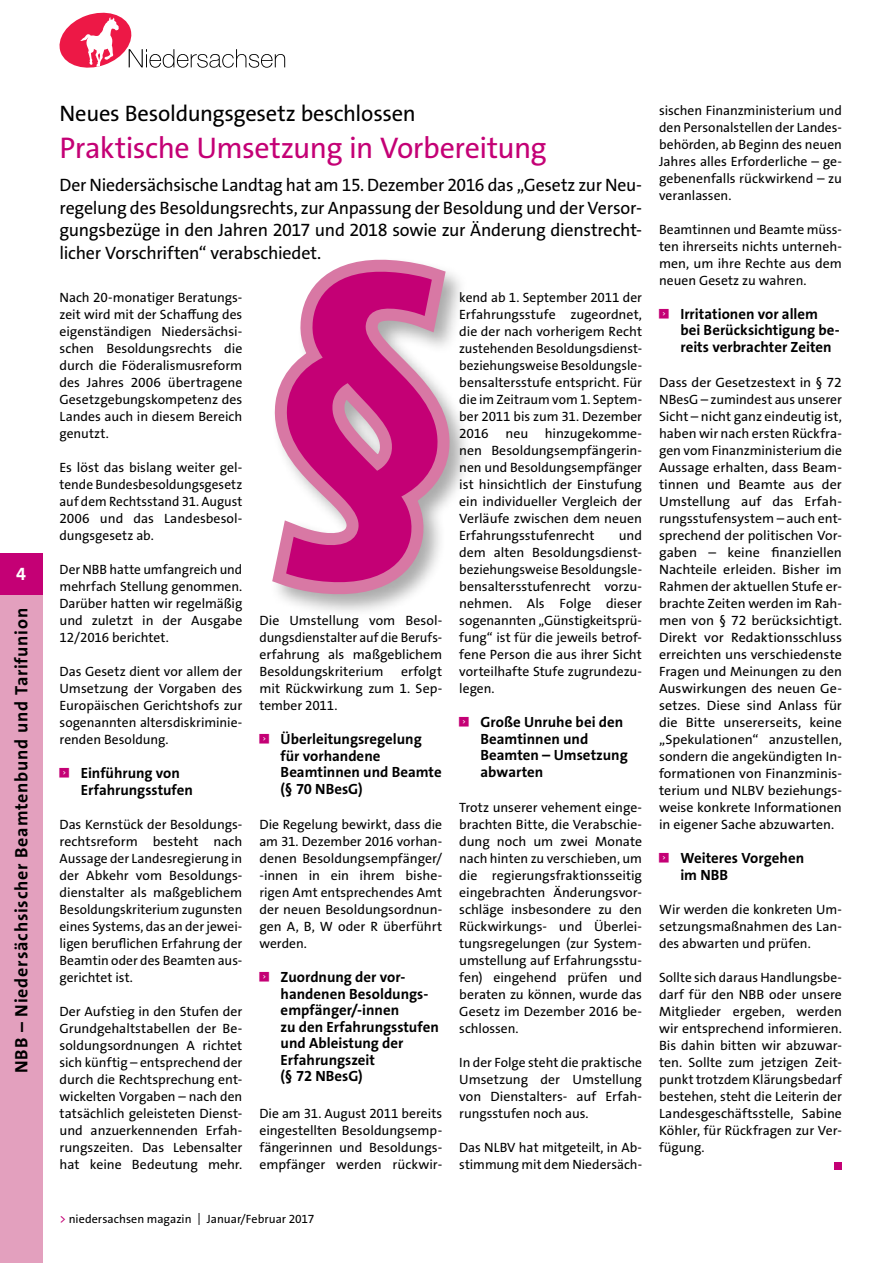
<style>
.page{position:relative;width:893px;height:1263px;background:#fff}
.page>*{position:absolute;margin:0;border:0;box-sizing:border-box;transform-origin:0 0}
.t1{font:30px "The Sans Os F";letter-spacing:-.02em;color:#c40075}
.t2{font:22.5px "The Sans Os F";letter-spacing:-.01em;color:#000}
.t3{font:18px/22.5px "The Sans Os F";letter-spacing:-.01em;color:#000;text-align:justify}
.t4{font:700 18px "The Sans Os F";letter-spacing:.04em;color:#000}
.t5{font:700 18px "The Sans Os F";color:#fff}
.t6{font:700 14.85px/16.5px "The Sans Os F";color:#000}
.t7{font:13.5px/17px "The Sans Os F";color:#000;text-align:justify}
.t8{font:13.5px/17px "The Sans Os F";color:#000;text-align:justify;scale:1.04 1}
.t9{font:12px "The Sans Os F";color:#000}
.t10{font:6.15px "Top Numbers";color:#c40075}
.s1{color:#c40075}
</style>
<div class="page">
<div style="left:835px;top:1162px;width:7px;height:7px;background:#c40075"></div>
<svg style="left:279px;top:259px;width:185px;height:353px"></svg>
<div style="left:0;top:553px;width:43px;height:42px;background:#c40075"></div>
<div style="left:0;top:595px;width:43px;height:668px;background:#e3a0be"></div>
<svg style="left:60px;top:13px;width:225px;height:55px"></svg>
<svg style="left:272px;top:261px;width:186px;height:332px"></svg>
<h3 class="t5" style="left:16px;top:562px;width:11px">4</h3>
<h3 class="t4" style="left:10px;top:1073px;width:466px;rotate:-90deg">NBB – Niedersächsischer Beamtenbund und Tarifunion</h3>
<h2 class="t2" style="left:60px;top:99px;width:358px">Neues Besoldungsgesetz beschlossen</h2>
<h1 class="t1" style="left:60px;top:129px;width:489px">Praktische Umsetzung in Vorbereitung</h1>
<p class="t3" style="left:60px;top:174px;width:584px">Der Niedersächsische Landtag hat am 15. Dezember 2016 das „Gesetz zur Neu&shy;regelung des Besoldungsrechts, zur Anpassung der Besoldung und der Versor&shy;gungsbezüge in den Jahren 2017 und 2018 sowie zur Änderung dienstrecht&shy;licher Vorschriften“ verabschiedet.</p>
<p class="t7" style="left:60px;top:289px;width:184px">Nach 20-monatiger Beratungs&shy;zeit wird mit der Schaffung des eigenständigen Niedersächsi&shy;schen Besoldungsrechts die durch die Föderalismusreform des Jahres 2006 übertragene Gesetzgebungskompetenz des Landes auch in diesem Bereich genutzt.</p>
<p class="t7" style="left:60px;top:459px;width:184px">Es löst das bislang weiter gel&shy;tende Bundesbesoldungsgesetz auf dem Rechtsstand 31. August 2006 und das Landesbesol&shy;dungsgesetz ab.</p>
<p class="t7" style="left:60px;top:561px;width:184px">Der NBB hatte umfangreich und mehrfach Stellung genommen.<br>Darüber hatten wir regelmäßig und zuletzt in der Ausgabe 12/2016 berichtet.</p>
<p class="t7" style="left:60px;top:663px;width:184px">Das Gesetz dient vor allem der Umsetzung der Vorgaben des Europäischen Gerichtshofs zur sogenannten altersdiskriminie&shy;renden Besoldung.</p>
<p class="t10" style="left:60px;top:768px;width:11px">&lt;</p>
<p class="t6" style="left:81px;top:765px;width:114px">Einführung von<br>Erfahrungsstufen</p>
<p class="t7" style="left:60px;top:816px;width:184px">Das Kernstück der Besoldungs&shy;rechtsreform besteht nach Aussage der Landesregierung in der Abkehr vom Besoldungs&shy;dienstalter als maßgeblichem Besoldungskriterium zugunsten eines Systems, das an der jewei&shy;ligen beruflichen Erfahrung der Beamtin oder des Beamten aus&shy;gerichtet ist.</p>
<p class="t7" style="left:60px;top:1003px;width:184px">Der Aufstieg in den Stufen der Grundgehaltstabellen der Be&shy;soldungsordnungen A richtet sich künftig – entsprechend der durch die Rechtsprechung ent&shy;wickelten Vorgaben – nach den tatsächlich geleisteten Dienst&shy;und anzuerkennenden Erfah&shy;rungszeiten. Das Lebensalter hat keine Bedeutung mehr.</p>
<p class="t7" style="left:459px;top:289px;width:184px">kend ab 1. September 2011 der Erfahrungsstufe zugeordnet, die der nach vorherigem Recht zustehenden Besoldungsdienst&shy;beziehungsweise Besoldungsle&shy;bensaltersstufe entspricht. Für die im Zeitraum vom 1. Septem&shy;ber 2011 bis zum 31. Dezember 2016 neu hinzugekomme&shy;nen Besoldungsempfängerin&shy;nen und Besoldungsempfänger ist hinsichtlich der Einstufung ein individueller Vergleich der Verläufe zwischen dem neuen Erfahrungsstufenrecht</p>
<p class="t7" style="left:459px;top:527px;width:184px;text-indent:159px">und dem alten Besoldungsdienst&shy;beziehungsweise Besoldungsle&shy;bensaltersstufenrecht vorzu&shy;nehmen. Als Folge dieser sogenannten „Günstigkeitsprü&shy;fung“ ist für die jeweils betrof&shy;fene Person die aus ihrer Sicht vorteilhafte Stufe zugrundezu&shy;legen.</p>
<p class="t10" style="left:459px;top:717px;width:11px">&lt;</p>
<p class="t6" style="left:480px;top:714px;width:149px">Große Unruhe bei den<br>Beamtinnen und<br>Beamten – Umsetzung abwarten</p>
<p class="t7" style="left:459px;top:799px;width:184px">Trotz unserer vehement einge&shy;brachten Bitte, die Verabschie&shy;dung noch um zwei Monate nach hinten zu verschieben, um die regierungsfraktionsseitig eingebrachten Änderungsvor&shy;schläge insbesondere zu den Rückwirkungs- und Überlei&shy;tungsregelungen (zur System&shy;umstellung auf Erfahrungsstu&shy;fen) eingehend prüfen und beraten zu können, wurde das Gesetz im Dezember 2016 be&shy;schlossen.</p>
<p class="t7" style="left:459px;top:1054px;width:184px">In der Folge steht die praktische Umsetzung der Umstellung von Dienstalters- auf Erfah&shy;rungsstufen noch aus.</p>
<p class="t7" style="left:459px;top:1139px;width:184px">Das NLBV hat mitgeteilt, in Ab&shy;stimmung mit dem Niedersäch-</p>
<p class="t7" style="left:259px;top:612px;width:184px">Die Umstellung vom Besol&shy;dungsdienstalter auf die Berufs&shy;erfahrung als maßgeblichem Besoldungskriterium</p>
<p class="t7" style="left:259px;top:663px;width:184px;text-indent:142px">erfolgt mit Rückwirkung zum 1. Sep&shy;tember 2011.</p>
<p class="t10" style="left:259px;top:734px;width:11px">&lt;</p>
<p class="t6" style="left:281px;top:731px;width:163px">Überleitungsregelung für vorhandene<br>Beamtinnen und Beamte (§ 70 NBesG)</p>
<p class="t7" style="left:259px;top:816px;width:184px">Die Regelung bewirkt, dass die am 31. Dezember 2016 vorhan&shy;denen Besoldungsempfänger/ -innen in ein ihrem bishe&shy;rigen Amt entsprechendes Amt der neuen Besoldungsordnun&shy;gen A, B, W oder R überführt werden.</p>
<p class="t10" style="left:259px;top:972px;width:11px">&lt;</p>
<p class="t6" style="left:281px;top:969px;width:160px">Zuordnung der vor&shy;handenen Besoldungs&shy;empfänger/-innen<br>zu den Erfahrungsstufen und Ableistung der<br>Erfahrungszeit<br>(§ 72 NBesG)</p>
<p class="t7" style="left:259px;top:1105px;width:184px">Die am 31. August 2011 bereits eingestellten Besoldungsemp&shy;fängerinnen und Besoldungs&shy;empfänger werden rückwir-</p>
<p class="t9" style="left:60px;top:1211px;width:256px"><span class="s1">&gt;</span> niedersachsen magazin | Januar/Februar 2017</p>
<p class="t7" style="left:659px;top:102px;width:184px">sischen Finanzministerium und den Personalstellen der Landes&shy;behörden, ab Beginn des neuen Jahres alles Erforderliche – ge&shy;gebenenfalls rückwirkend – zu veranlassen.</p>
<p class="t7" style="left:659px;top:221px;width:184px">Beamtinnen und Beamte müss&shy;ten ihrerseits nichts unterneh&shy;men, um ihre Rechte aus dem neuen Gesetz zu wahren.</p>
<p class="t10" style="left:659px;top:309px;width:11px">&lt;</p>
<p class="t6" style="left:680px;top:306px;width:161px">Irritationen vor allem bei Berücksichtigung be&shy;reits verbrachter Zeiten</p>
<p class="t8" style="left:659px;top:374px;width:177px">Dass der Gesetzestext in § 72<br>NBesG – zumindest aus unserer Sicht – nicht ganz eindeutig ist, haben wir nach ersten Rückfra&shy;gen vom Finanzministerium die Aussage erhalten, dass Beam&shy;tinnen und Beamte aus der Umstellung auf das Erfah&shy;rungsstufensystem – auch ent&shy;sprechend der politischen Vor&shy;gaben – keine finanziellen Nachteile erleiden. Bisher im Rahmen der aktuellen Stufe er&shy;brachte Zeiten werden im Rah&shy;men von § 72 berücksichtigt.<br>Direkt vor Redaktionsschluss erreichten uns verschiedenste Fragen und Meinungen zu den Auswirkungen des neuen Ge&shy;setzes. Diese sind Anlass für die Bitte unsererseits, keine „Spekulationen“ anzustellen, sondern die angekündigten In&shy;formationen von Finanzminis&shy;terium und NLBV beziehungs&shy;weise konkrete Informationen in eigener Sache abzuwarten.</p>
<p class="t10" style="left:659px;top:853px;width:11px">&lt;</p>
<p class="t6" style="left:680px;top:850px;width:125px">Weiteres Vorgehen im NBB</p>
<p class="t7" style="left:659px;top:901px;width:184px">Wir werden die konkreten Um&shy;setzungsmaßnahmen des Lan&shy;des abwarten und prüfen.</p>
<p class="t7" style="left:659px;top:969px;width:184px">Sollte sich daraus Handlungsbe&shy;darf für den NBB oder unsere Mitglieder ergeben, werden wir entsprechend informieren.<br>Bis dahin bitten wir abzuwar&shy;ten. Sollte zum jetzigen Zeit&shy;punkt trotzdem Klärungsbedarf bestehen, steht die Leiterin der Landesgeschäftsstelle, Sabine Köhler, für Rückfragen zur Ver&shy;fügung.</p>
</div>
